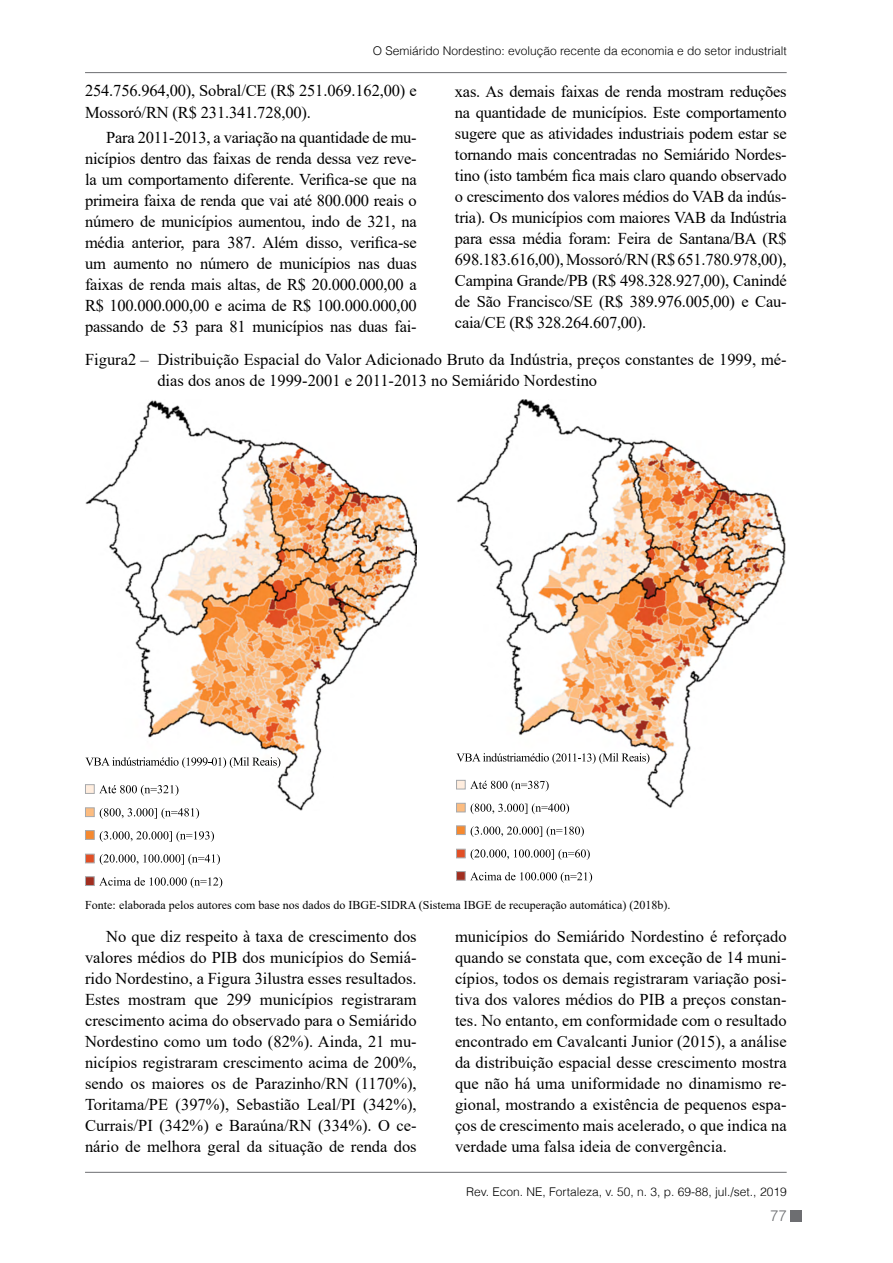
<style>
.page{position:relative;width:893px;height:1263px;background:#fff}
.page>*{position:absolute;margin:0;border:0;box-sizing:border-box;transform-origin:0 0}
.t1{font:16.5px/21px "Times New Roman";color:#000;text-align:justify}
.t2{font:300 15px "Helvetica";color:#6d6e71}
.t3{font:300 12px "Helvetica";color:#000}
.t4{font:12px "Times New Roman";color:#000}
</style>
<div class="page">
<hr style="left:85px;top:72px;width:702px;height:1px;background:#6d6e71">
<hr style="left:85px;top:1172px;width:702px;height:1px;background:#6d6e71">
<div style="left:791px;top:1210px;width:11px;height:12px;background:#6d6e71"></div>
<img style="left:85px;top:400px;width:331px;height:411px">
<svg style="left:85px;top:757px;width:195px;height:11px"></svg>
<svg style="left:99px;top:785px;width:79px;height:11px"></svg>
<svg style="left:100px;top:808px;width:99px;height:11px"></svg>
<svg style="left:100px;top:831px;width:114px;height:11px"></svg>
<svg style="left:100px;top:854px;width:120px;height:11px"></svg>
<svg style="left:99px;top:877px;width:123px;height:11px"></svg>
<div style="left:85px;top:785px;width:9px;height:8px;background:#ffedde"></div>
<div style="left:85px;top:784px;width:9px;height:9px;border:1px solid #a7a9ac"></div>
<div style="left:85px;top:808px;width:9px;height:9px;background:#fcbc80;border:1px solid #a7a9ac"></div>
<div style="left:85px;top:830px;width:9px;height:9px;background:#f6892f;border:1px solid #a7a9ac"></div>
<div style="left:85px;top:854px;width:9px;height:9px;background:#e24f25;border:1px solid #a7a9ac"></div>
<div style="left:85px;top:876px;width:9px;height:10px;background:#a12e20;border:1px solid #a7a9ac"></div>
<img style="left:457px;top:399px;width:329px;height:410px">
<svg style="left:456px;top:753px;width:193px;height:11px"></svg>
<svg style="left:470px;top:780px;width:79px;height:11px"></svg>
<svg style="left:471px;top:803px;width:98px;height:11px"></svg>
<svg style="left:471px;top:826px;width:113px;height:11px"></svg>
<svg style="left:471px;top:849px;width:119px;height:11px"></svg>
<svg style="left:470px;top:872px;width:122px;height:11px"></svg>
<div style="left:456px;top:780px;width:9px;height:9px;background:#ffedde"></div>
<div style="left:456px;top:780px;width:9px;height:9px;border:1px solid #a7a9ac"></div>
<div style="left:456px;top:803px;width:9px;height:9px;background:#fcbc80;border:1px solid #a7a9ac"></div>
<div style="left:456px;top:826px;width:9px;height:9px;background:#f6892f;border:1px solid #a7a9ac"></div>
<div style="left:456px;top:849px;width:9px;height:9px;background:#e24f25;border:1px solid #a7a9ac"></div>
<div style="left:456px;top:871px;width:9px;height:9px;background:#a12e20;border:1px solid #a7a9ac"></div>
<p class="t3" style="left:373px;top:41px;width:415px">O Semiárido Nordestino: evolução recente da economia e do setor industrialt</p>
<p class="t1" style="left:85px;top:80px;width:333px">254.756.964,00), Sobral/CE (R$ 251.069.162,00) e<br>Mossoró/RN (R$ 231.341.728,00).</p>
<p class="t1" style="left:85px;top:126px;width:333px;text-indent:21px">Para 2011-2013, a variação na quantidade de mu&shy;nicípios dentro das faixas de renda dessa vez reve&shy;la um comportamento diferente. Verifica-se que na primeira faixa de renda que vai até 800.000 reais o número de municípios aumentou, indo de 321, na média anterior, para 387. Além disso, verifica-se um aumento no número de municípios nas duas faixas de renda mais altas, de R$ 20.000.000,00 a R$ 100.000.000,00 e acima de R$ 100.000.000,00 passando de 53 para 81 municípios nas duas fai-</p>
<p class="t1" style="left:455px;top:80px;width:333px">xas. As demais faixas de renda mostram reduções na quantidade de municípios. Este comportamento sugere que as atividades industriais podem estar se tornando mais concentradas no Semiárido Nordes&shy;tino (isto também fica mais claro quando observado o crescimento dos valores médios do VAB da indús&shy;tria). Os municípios com maiores VAB da Indústria para essa média foram: Feira de Santana/BA (R$ 698.183.616,00), Mossoró/RN (R$ 651.780.978,00), Campina Grande/PB (R$ 498.328.927,00), Canindé de São Francisco/SE (R$ 389.976.005,00) e Cau&shy;caia/CE (R$ 328.264.607,00).</p>
<p class="t1" style="left:157px;top:348px;width:631px;text-indent:-72px">Figura2 – Distribuição Espacial do Valor Adicionado Bruto da Indústria, preços constantes de 1999, mé&shy;dias dos anos de 1999-2001 e 2011-2013 no Semiárido Nordestino</p>
<p class="t4" style="left:85px;top:897px;width:587px">Fonte: elaborada pelos autores com base nos dados do IBGE-SIDRA (Sistema IBGE de recuperação automática) (2018b).</p>
<p class="t1" style="left:85px;top:925px;width:333px;text-indent:21px">No que diz respeito à taxa de crescimento dos valores médios do PIB dos municípios do Semiá&shy;rido Nordestino, a Figura 3ilustra esses resultados.<br>Estes mostram que 299 municípios registraram crescimento acima do observado para o Semiárido Nordestino como um todo (82%). Ainda, 21 mu&shy;nicípios registraram crescimento acima de 200%, sendo os maiores os de Parazinho/RN (1170%), Toritama/PE (397%), Sebastião Leal/PI (342%), Currais/PI (342%) e Baraúna/RN (334%). O ce&shy;nário de melhora geral da situação de renda dos</p>
<p class="t1" style="left:455px;top:925px;width:333px">municípios do Semiárido Nordestino é reforçado quando se constata que, com exceção de 14 muni&shy;cípios, todos os demais registraram variação posi&shy;tiva dos valores médios do PIB a preços constan&shy;tes. No entanto, em conformidade com o resultado encontrado em Cavalcanti Junior (2015), a análise da distribuição espacial desse crescimento mostra que não há uma uniformidade no dinamismo re&shy;gional, mostrando a existência de pequenos espa&shy;ços de crescimento mais acelerado, o que indica na verdade uma falsa ideia de convergência.</p>
<p class="t3" style="left:466px;top:1182px;width:322px">Rev. Econ. NE, Fortaleza, v. 50, n. 3, p. 69-88, jul./set., 2019</p>
<p class="t2" style="left:770px;top:1203px;width:18px">77</p>
</div>
